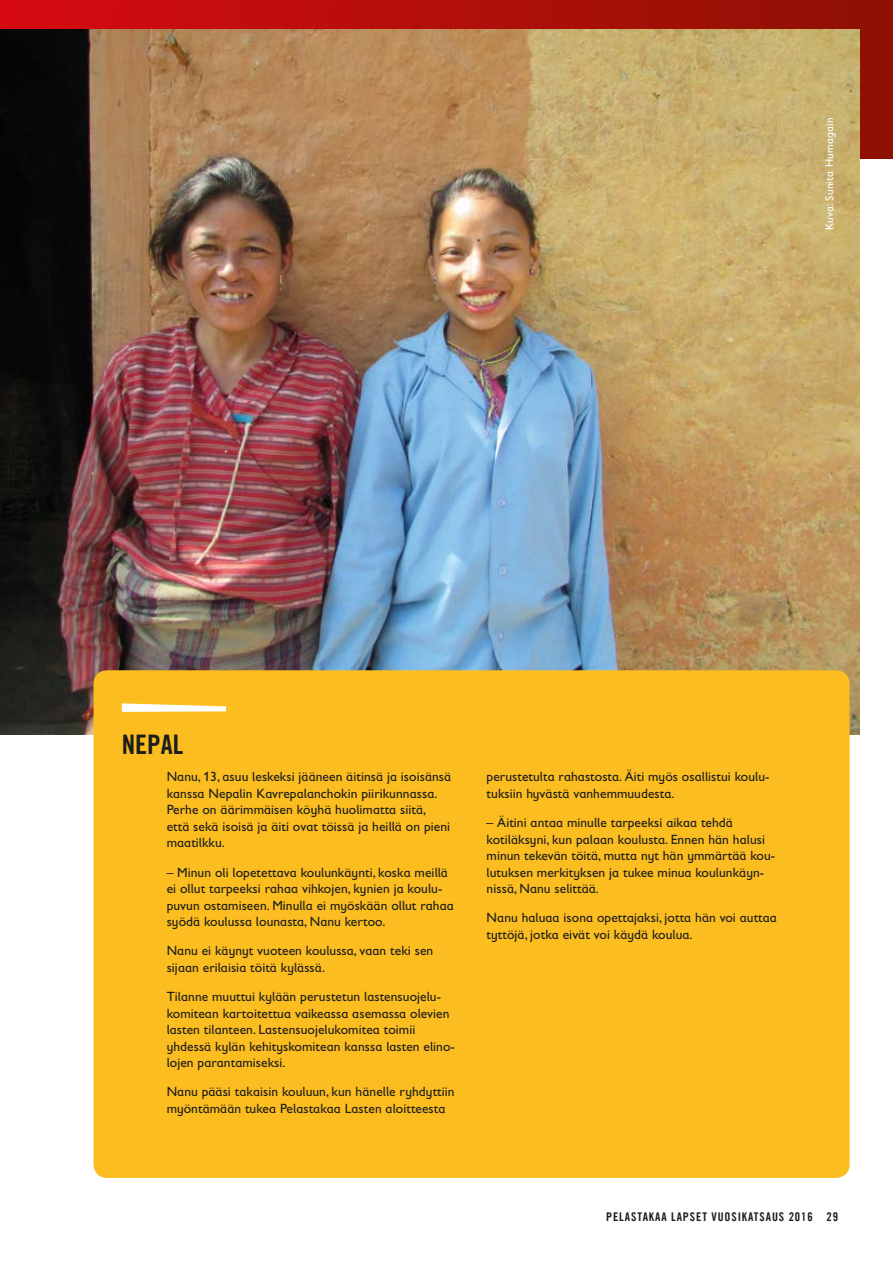
<style>
.page{position:relative;width:893px;height:1263px;background:#fff}
.page>*{position:absolute;margin:0;border:0;box-sizing:border-box;transform-origin:0 0}
.t1{font:27px "Trade Gothic LT Com Bd Cn 20";color:#1d1d1b}
.t2{font:13.5px/16.5px "Gill Sans Infant Std";letter-spacing:.005em;color:#1d1d1b}
.t3{font:12px "Trade Gothic LT Com Bd Cn 20";letter-spacing:.075em;color:#1d1d1b}
.t4{font:11.25px "Gill Sans Infant Std";letter-spacing:.02em;color:#fff}
</style>
<div class="page">
<div style="left:0;top:0;width:893px;height:158px;background:linear-gradient(to right,#d60b12,#8e1103)"></div>
<img style="left:0;top:30px;width:859px;height:705px">
<div style="left:94px;top:670px;width:756px;height:508px;background:#fcbd20;border-radius:14px"></div>
<svg style="left:122px;top:703px;width:104px;height:9px"></svg>
<p class="t4" style="left:823px;top:230px;width:113px;rotate:-90deg">Kuva: Sunita Humagain</p>
<h1 class="t1" style="left:122px;top:728px;width:63px">NEPAL</h1>
<p class="t2" style="left:167px;top:768px;width:286px">Nanu, 13, asuu leskeksi jääneen äitinsä ja isoisänsä kanssa Nepalin Kavrepalanchokin piirikunnassa.<br>Perhe on äärimmäisen köyhä huolimatta siitä, että sekä isoisä ja äiti ovat töissä ja heillä on pieni maatilkku.</p>
<p class="t2" style="left:167px;top:864px;width:289px">– Minun oli lopetettava koulunkäynti, koska meillä ei ollut tarpeeksi rahaa vihkojen, kynien ja koulu&shy;puvun ostamiseen. Minulla ei myöskään ollut rahaa syödä koulussa lounasta, Nanu kertoo.</p>
<p class="t2" style="left:167px;top:942px;width:268px">Nanu ei käynyt vuoteen koulussa, vaan teki sen sijaan erilaisia töitä kylässä.</p>
<p class="t2" style="left:167px;top:988px;width:290px">Tilanne muuttui kylään perustetun lastensuojelu&shy;komitean kartoitettua vaikeassa asemassa olevien lasten tilanteen. Lastensuojelukomitea toimii yhdessä kylän kehityskomitean kanssa lasten elino&shy;lojen parantamiseksi.</p>
<p class="t2" style="left:167px;top:1083px;width:289px">Nanu pääsi takaisin kouluun, kun hänelle ryhdyttiin myöntämään tukea Pelastakaa Lasten aloitteesta</p>
<p class="t2" style="left:487px;top:768px;width:284px">perustetulta rahastosta. Äiti myös osallistui koulu&shy;tuksiin hyvästä vanhemmuudesta.</p>
<p class="t2" style="left:487px;top:814px;width:290px">– Äitini antaa minulle tarpeeksi aikaa tehdä kotiläksyni, kun palaan koulusta. Ennen hän halusi minun tekevän töitä, mutta nyt hän ymmärtää kou&shy;lutuksen merkityksen ja tukee minua koulunkäyn&shy;nissä, Nanu selittää.</p>
<p class="t2" style="left:487px;top:909px;width:292px">Nanu haluaa isona opettajaksi, jotta hän voi auttaa tyttöjä, jotka eivät voi käydä koulua.</p>
<p class="t3" style="left:606px;top:1209px;width:233px">PELASTAKAA LAPSET VUOSIKATSAUS 2016 29</p>
</div>
